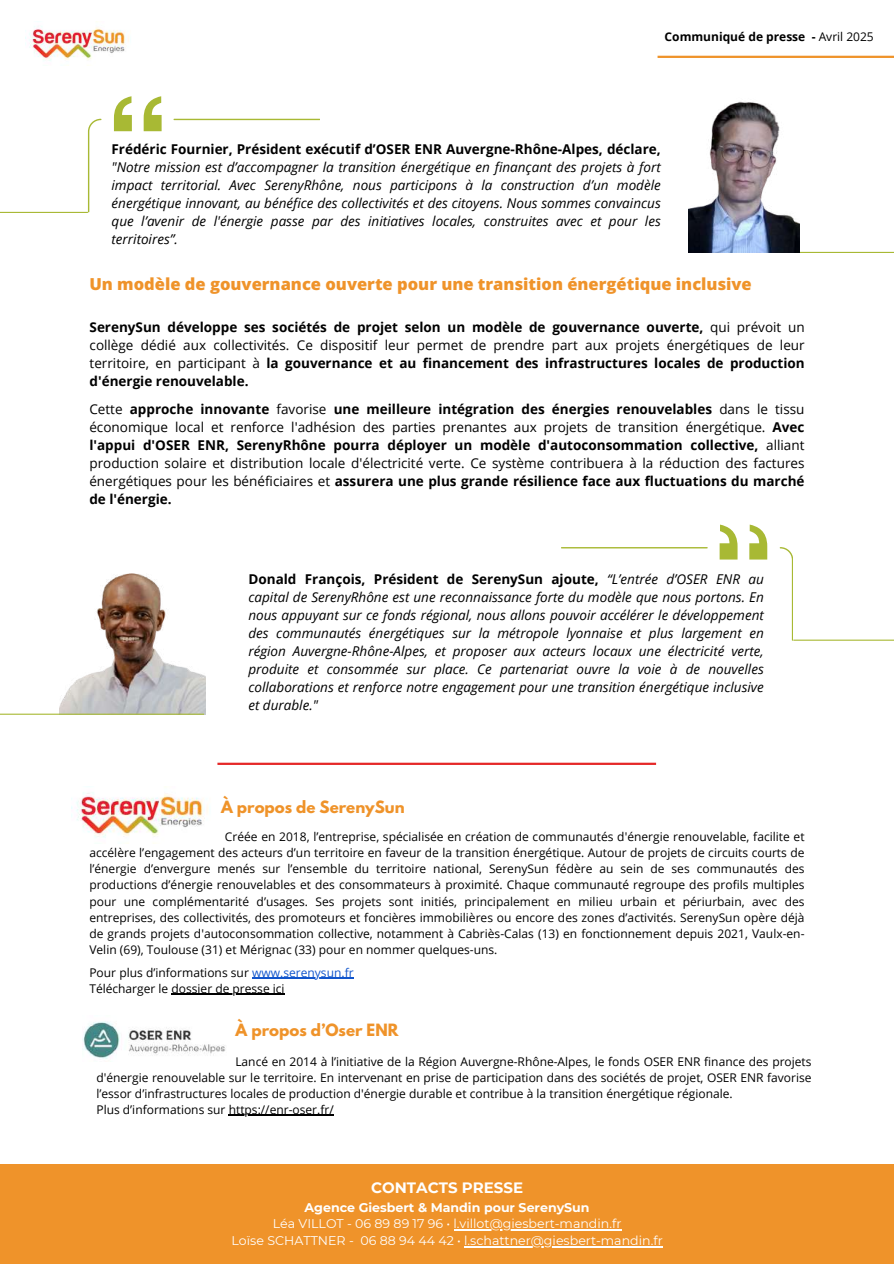
<style>
.page{position:relative;width:894px;height:1264px;background:#fff}
.page>*{position:absolute;margin:0;border:0;box-sizing:border-box;transform-origin:0 0}
.t1{font:800 16.5px "Open Sans";color:#ef932a}
.t2{font:700 15px "League Spartan";color:#ef932a}
.t3{font:700 15px "Montserrat";color:#fff}
.t4{font:italic 13.5px/18px "Open Sans";color:#000;text-align:justify}
.t5{font:13.5px/18px "Open Sans";color:#000;text-align:justify}
.t6{font:700 13.5px/18px "Open Sans";color:#000;text-align:justify}
.t7{font:12.6px/16.8px "Montserrat";color:#fff;text-align:center}
.t8{font:700 12.6px "Montserrat";color:#fff}
.t9{font:12px/16px "Open Sans";color:#000}
.t10{font:700 12px "Open Sans";color:#000}
.s1{font-weight:400}
.s2{font-weight:700}
.s3{font-weight:700;font-style:normal}
.s4{color:#15c}
</style>
<div class="page">
<img style="left:82px;top:1021px;width:144px;height:38px">
<hr style="left:252px;top:977px;width:101px;height:1px;background:#15c">
<hr style="left:171px;top:993px;width:114px;height:1px;background:#000">
<hr style="left:217px;top:762px;width:439px;height:3px;background:#e52828">
<hr style="left:173px;top:119px;width:147px;height:1px;background:#a8b934">
<svg style="left:88px;top:119px;width:13px;height:93px"></svg>
<svg style="left:114px;top:96px;width:47px;height:35px"></svg>
<hr style="left:688px;top:252px;width:205px;height:1px;background:#a8b934">
<hr style="left:0;top:212px;width:88px;height:1px;background:#a8b934">
<hr style="left:657px;top:56px;width:236px;height:2px;background:#ef932a">
<div style="left:0;top:1164px;width:893px;height:99px;background:#ef932a"></div>
<img style="left:29px;top:26px;width:100px;height:35px">
<img style="left:72px;top:792px;width:136px;height:52px">
<img style="left:60px;top:573px;width:145px;height:141px">
<hr style="left:561px;top:547px;width:146px;height:1px;background:#a8b934">
<svg style="left:779px;top:547px;width:13px;height:93px"></svg>
<svg style="left:719px;top:524px;width:48px;height:35px"></svg>
<hr style="left:0;top:713px;width:204px;height:1px;background:#a8b934">
<hr style="left:793px;top:639px;width:100px;height:1px;background:#a8b934">
<img style="left:688px;top:101px;width:111px;height:151px">
<hr style="left:229px;top:1114px;width:105px;height:1px;background:#000">
<hr style="left:453px;top:1229px;width:168px;height:1px;background:#fff">
<hr style="left:464px;top:1246px;width:198px;height:1px;background:#fff">
<p class="t10" style="left:664px;top:28px;width:211px">Communiqué de presse - <span class="s1">Avril 2025</span></p>
<p class="t6" style="left:111px;top:139px;width:550px">Frédéric Fournier, Président exécutif d’OSER ENR Auvergne-Rhône-Alpes, déclare,</p>
<p class="t4" style="left:111px;top:157px;width:550px">"Notre mission est d’accompagner la transition énergétique en finançant des projets à fort impact territorial. Avec SerenyRhône, nous participons à la construction d’un modèle énergétique innovant, au bénéfice des collectivités et des citoyens. Nous sommes convaincus que l’avenir de l'énergie passe par des initiatives locales, construites avec et pour les territoires”.</p>
<h1 class="t1" style="left:89px;top:272px;width:663px">Un modèle de gouvernance ouverte pour une transition énergétique inclusive</h1>
<p class="t6" style="left:89px;top:318px;width:716px">SerenySun développe ses sociétés de projet selon un modèle de gouvernance ouverte, <span class="s1">qui prévoit un collège dédié aux collectivités. Ce dispositif leur permet de prendre part aux projets énergétiques de leur territoire, en participant à</span> la gouvernance et au financement des infrastructures locales de production d'énergie renouvelable.</p>
<p class="t5" style="left:89px;top:400px;width:716px">Cette <span class="s2">approche innovante</span> favorise <span class="s2">une meilleure intégration des énergies renouvelables</span> dans le tissu économique local et renforce l'adhésion des parties prenantes aux projets de transition énergétique. <span class="s2">Avec l'appui d'OSER ENR, SerenyRhône pourra déployer un modèle d'autoconsommation collective,</span> alliant production solaire et distribution locale d'électricité verte. Ce système contribuera à la réduction des factures énergétiques pour les bénéficiaires et <span class="s2">assurera une plus grande résilience face aux fluctuations du marché de l'énergie.</span></p>
<p class="t4" style="left:248px;top:570px;width:517px"><span class="s3">Donald François, Président de SerenySun ajoute,</span> “L’entrée d’OSER ENR au capital de SerenyRhône est une reconnaissance forte du modèle que nous portons. En nous appuyant sur ce fonds régional, nous allons pouvoir accélérer le développement des communautés énergétiques sur la métropole lyonnaise et plus largement en région Auvergne-Rhône-Alpes, et proposer aux acteurs locaux une électricité verte, produite et consommée sur place. Ce partenariat ouvre la voie à de nouvelles collaborations et renforce notre engagement pour une transition énergétique inclusive et durable."</p>
<p class="t2" style="left:221px;top:799px;width:185px">À propos de SerenySun</p>
<p class="t9" style="left:89px;top:828px;width:716px;text-align:justify;text-indent:135px">Créée en 2018, l’entreprise, spécialisée en création de communautés d'énergie renouvelable, facilite et accélère l’engagement des acteurs d’un territoire en faveur de la transition énergétique. Autour de projets de circuits courts de l’énergie d’envergure menés sur l’ensemble du territoire national, SerenySun fédère au sein de ses communautés des productions d’énergie renouvelables et des consommateurs à proximité. Chaque communauté regroupe des profils multiples pour une complémentarité d’usages. Ses projets sont initiés, principalement en milieu urbain et périurbain, avec des entreprises, des collectivités, des promoteurs et foncières immobilières ou encore des zones d’activités. SerenySun opère déjà de grands projets d'autoconsommation collective, notamment à Cabriès-Calas (13) en fonctionnement depuis 2021, Vaulx-en-Velin (69), Toulouse (31) et Mérignac (33) pour en nommer quelques-uns.</p>
<p class="t9" style="left:89px;top:963px;width:266px">Pour plus d’informations sur <span class="s4">www.serenysun.fr<br></span>Télécharger le dossier de presse ici</p>
<p class="t2" style="left:235px;top:1022px;width:164px">À propos d’Oser ENR</p>
<p class="t9" style="left:96px;top:1053px;width:716px;text-indent:139px">Lancé en 2014 à l’initiative de la Région Auvergne-Rhône-Alpes, le fonds OSER ENR finance des projets d'énergie renouvelable sur le territoire. En intervenant en prise de participation dans des sociétés de projet, OSER ENR favorise l’essor d’infrastructures locales de production d'énergie durable et contribue à la transition énergétique régionale.<br>Plus d’informations sur https://enr-oser.fr/</p>
<p class="t3" style="left:371px;top:1178px;width:153px">CONTACTS PRESSE</p>
<p class="t8" style="left:304px;top:1199px;width:286px">Agence Giesbert &amp; Mandin pour SerenySun</p>
<p class="t7" style="left:231px;top:1215px;width:432px">Léa VILLOT - 06 89 89 17 96 • l.villot@giesbert-mandin.fr<br>Loïse SCHATTNER - 06 88 94 44 42 • l.schattner@giesbert-mandin.fr</p>
</div>
